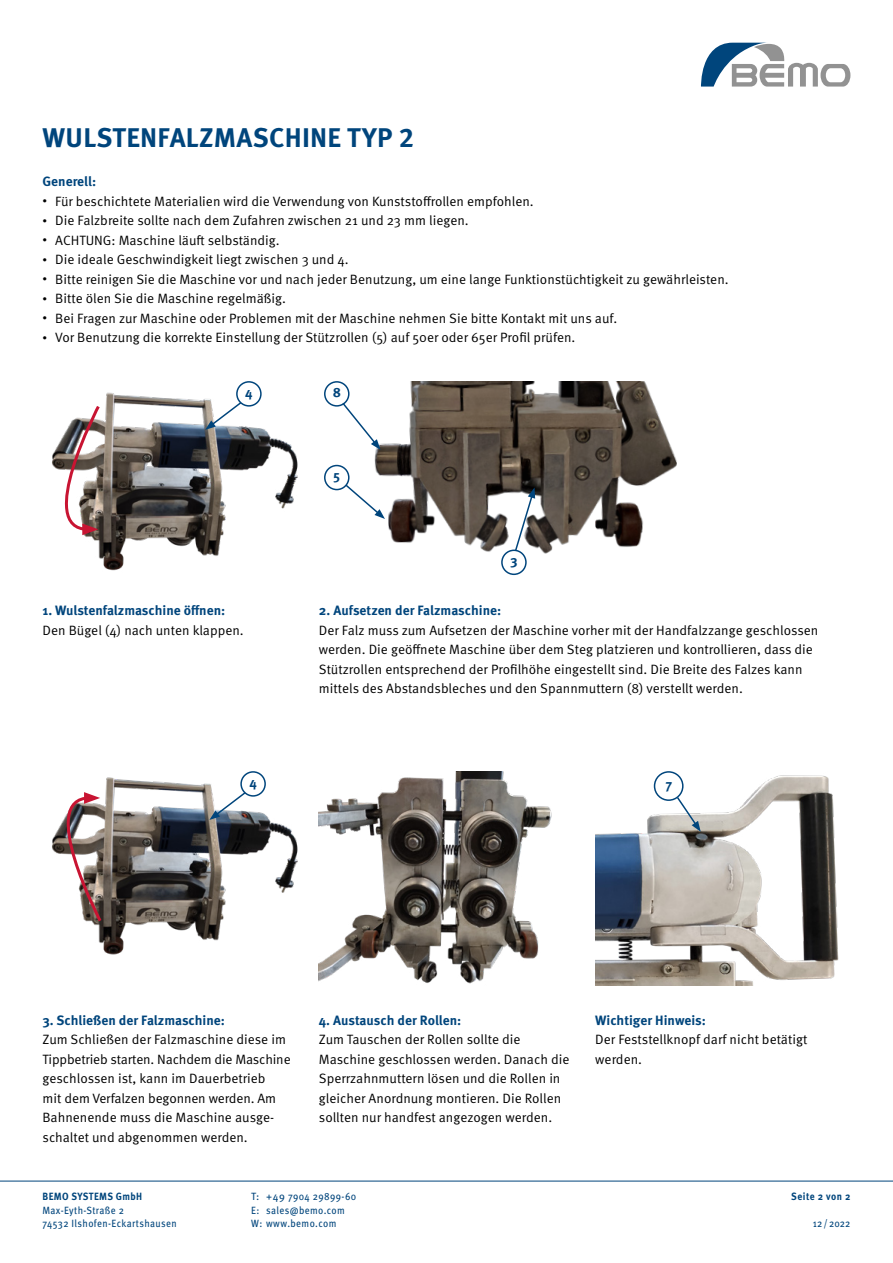
<style>
.page{position:relative;width:893px;height:1263px;background:#fff}
.page>*{position:absolute;margin:0;border:0;box-sizing:border-box;transform-origin:0 0}
.Subheadline{font:700 27px "Meta OT";letter-spacing:.01em;color:#00457c}
.Fliesstext{font:13.5px/19.5px "Meta OT Norm";color:#000}
.Fliesstext-2{font:700 13.5px "Meta OT";color:#00457c}
.Zahlen{font:700 13.5px "Meta OT";color:#00457c}
.t1{font:10.5px/13.5px "Meta OT";letter-spacing:.04em;color:#00457c;scale:.91 1}
.t2{font:10.5px/13.5px "Meta OT";letter-spacing:.04em;color:#00457c}
.t3{font:700 10.5px "Meta OT";letter-spacing:.04em;color:#00457c;scale:.91 1}
.s1{font-size:9px}
</style>
<div class="page">
<hr style="left:0;top:1181px;width:893px;height:1px;background:#00457c">
<svg style="left:701px;top:43px;width:149px;height:44px"></svg>
<img style="left:324px;top:381px;width:353px;height:195px">
<img style="left:82px;top:381px;width:216px;height:190px">
<img style="left:93px;top:771px;width:205px;height:184px">
<img style="left:319px;top:771px;width:233px;height:213px">
<img style="left:595px;top:771px;width:244px;height:215px">
<svg style="left:52px;top:404px;width:49px;height:131px"></svg>
<svg style="left:52px;top:792px;width:51px;height:132px"></svg>
<div style="left:237px;top:382px;width:24px;height:24px;background:#fff;border-radius:50%"></div>
<div style="left:236px;top:381px;width:26px;height:26px;border:2px solid #00457c;border-radius:50%"></div>
<div style="left:325px;top:382px;width:24px;height:24px;background:#fff;border-radius:50%"></div>
<div style="left:324px;top:381px;width:26px;height:26px;border:2px solid #00457c;border-radius:50%"></div>
<div style="left:241px;top:772px;width:24px;height:24px;background:#fff;border-radius:50%"></div>
<div style="left:240px;top:771px;width:26px;height:26px;border:2px solid #00457c;border-radius:50%"></div>
<svg style="left:205px;top:401px;width:38px;height:29px"></svg>
<svg style="left:209px;top:791px;width:38px;height:29px"></svg>
<div style="left:325px;top:465px;width:24px;height:25px;background:#fff;border-radius:50%"></div>
<div style="left:324px;top:465px;width:26px;height:25px;border:2px solid #00457c;border-radius:50%"></div>
<svg style="left:344px;top:483px;width:41px;height:36px"></svg>
<div style="left:502px;top:550px;width:24px;height:24px;background:#fff;border-radius:50%"></div>
<div style="left:501px;top:549px;width:26px;height:26px;border:2px solid #00457c;border-radius:50%"></div>
<svg style="left:514px;top:487px;width:21px;height:66px"></svg>
<svg style="left:675px;top:795px;width:26px;height:37px"></svg>
<div style="left:654px;top:772px;width:29px;height:28px;background:#fff;border-radius:50%"></div>
<div style="left:654px;top:771px;width:30px;height:30px;border:2px solid #00457c;border-radius:50%"></div>
<svg style="left:341px;top:401px;width:39px;height:49px"></svg>
<p class="Subheadline" style="left:43px;top:121px;width:373px">WULSTENFALZMASCHINE TYP 2</p>
<p class="Fliesstext-2" style="left:43px;top:173px;width:55px">Generell:</p>
<p class="Fliesstext" style="left:43px;top:191px;width:493px"><span class="s1">•</span> Für beschichtete Materialien wird die Verwendung von Kunststoffrollen empfohlen.</p>
<p class="Fliesstext" style="left:43px;top:211px;width:428px"><span class="s1">•</span> Die Falzbreite sollte nach dem Zufahren zwischen 21 und 23 mm liegen.</p>
<p class="Fliesstext" style="left:43px;top:230px;width:239px"><span class="s1">•</span> ACHTUNG: Maschine läuft selbständig.</p>
<p class="Fliesstext" style="left:43px;top:250px;width:308px"><span class="s1">•</span> Die ideale Geschwindigkeit liegt zwischen 3 und 4.</p>
<p class="Fliesstext" style="left:43px;top:269px;width:688px"><span class="s1">•</span> Bitte reinigen Sie die Maschine vor und nach jeder Benutzung, um eine lange Funktionstüchtigkeit zu gewährleisten.</p>
<p class="Fliesstext" style="left:43px;top:289px;width:245px"><span class="s1">•</span> Bitte ölen Sie die Maschine regelmäßig.</p>
<p class="Fliesstext" style="left:43px;top:308px;width:576px"><span class="s1">•</span> Bei Fragen zur Maschine oder Problemen mit der Maschine nehmen Sie bitte Kontakt mit uns auf.</p>
<p class="Fliesstext" style="left:43px;top:328px;width:534px"><span class="s1">•</span> Vor Benutzung die korrekte Einstellung der Stützrollen (5) auf 50er oder 65er Profil prüfen.</p>
<p class="Zahlen" style="left:245px;top:383px;width:9px">4</p>
<p class="Zahlen" style="left:333px;top:383px;width:10px">8</p>
<p class="Fliesstext-2" style="left:43px;top:602px;width:184px">1. Wulstenfalzmaschine öffnen:</p>
<p class="Fliesstext" style="left:43px;top:620px;width:203px">Den Bügel (4) nach unten klappen.</p>
<p class="Zahlen" style="left:249px;top:773px;width:9px">4</p>
<p class="Zahlen" style="left:333px;top:467px;width:9px">5</p>
<p class="Zahlen" style="left:510px;top:552px;width:9px">3</p>
<p class="Fliesstext-2" style="left:319px;top:602px;width:184px">2. Aufsetzen der Falzmaschine:</p>
<p class="Fliesstext" style="left:319px;top:620px;width:501px">Der Falz muss zum Aufsetzen der Maschine vorher mit der Handfalzzange geschlossen werden. Die geöffnete Maschine über dem Steg platzieren und kontrollieren, dass die Stützrollen entsprechend der Profilhöhe eingestellt sind. Die Breite des Falzes kann mittels des Abstandsbleches und den Spannmuttern (8) verstellt werden.</p>
<p class="Zahlen" style="left:665px;top:776px;width:9px">7</p>
<p class="Fliesstext-2" style="left:43px;top:1011px;width:184px">3. Schließen der Falzmaschine:</p>
<p class="Fliesstext" style="left:43px;top:1030px;width:250px">Zum Schließen der Falzmaschine diese im Tippbetrieb starten. Nachdem die Maschine geschlossen ist, kann im Dauerbetrieb<br>mit dem Verfalzen begonnen werden. Am Bahnenende muss die Maschine ausge&shy;schaltet und abgenommen werden.</p>
<p class="Fliesstext-2" style="left:319px;top:1011px;width:144px">4. Austausch der Rollen:</p>
<p class="Fliesstext" style="left:319px;top:1030px;width:252px">Zum Tauschen der Rollen sollte die Maschine geschlossen werden. Danach die Sperrzahnmuttern lösen und die Rollen in gleicher Anordnung montieren. Die Rollen sollten nur handfest angezogen werden.</p>
<p class="Fliesstext-2" style="left:595px;top:1011px;width:112px">Wichtiger Hinweis:</p>
<p class="Fliesstext" style="left:595px;top:1030px;width:214px">Der Feststellknopf darf nicht betätigt werden.</p>
<p class="t3" style="left:43px;top:1190px;width:111px">BEMO SYSTEMS GmbH</p>
<p class="t3" style="left:791px;top:1190px;width:67px">Seite 2 von 2</p>
<p class="t1" style="left:43px;top:1203px;width:149px">Max-Eyth-Straße 2<br>74532 Ilshofen-Eckartshausen</p>
<p class="t2" style="left:251px;top:1190px;width:107px">T: +49 7904 29899-60<br>E: sales@bemo.com<br>W: www.bemo.com</p>
<p class="t1" style="left:813px;top:1217px;width:43px">12/2022</p>
</div>
